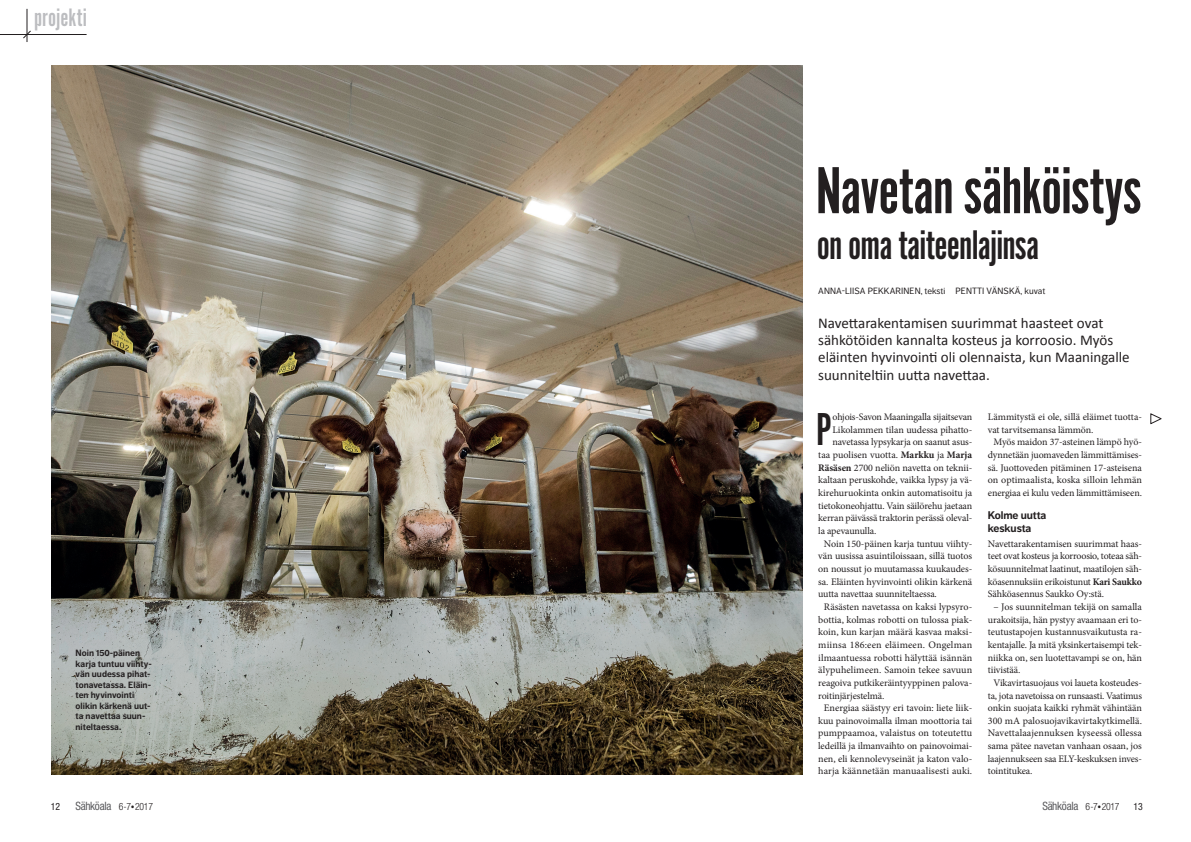
<style>
.page{position:relative;width:1191px;height:842px;background:#fff}
.page>*{position:absolute;margin:0;border:0;box-sizing:border-box;transform-origin:0 0}
.t1{font:69px "Alternate Got No 1 D";letter-spacing:-.02em;color:#231f20}
.t2{font:47.9px "Alternate Got No 1 D";color:#231f20}
.t3{font:43px "Alternate Got No 1 D";letter-spacing:-.02em;color:#231f20}
.t4{font:26.2px "Alternate Got No 1 D";color:#bcbdc0}
.t5{font:15px/17.2px "Calibri";color:#231f20}
.t6{font:condensed 11.5px "Helvetica Neue LT Std";letter-spacing:-.025em;color:#5a5a5d}
.t7{font:700 11px/12.6px "Dagny Pro";letter-spacing:-.01em;color:#231f20}
.t8{font:10px/12.6px "Minion Pro";letter-spacing:-.01em;color:#231f20;text-align:justify}
.t9{font:10px "Minion Pro";letter-spacing:.01em;color:#231f20}
.t10{font:10px "Minion Pro";letter-spacing:.02em;color:#231f20}
.t11{font:condensed 10px "Helvetica Neue LT Std";color:#231f20}
.t12{font:700 9px/10.5px "Dagny Pro";color:#231f20}
.t13{font:9px "Dagny Pro";letter-spacing:.01em;color:#231f20}
.s1{font-weight:300;font-size:10px;color:#231f20}
.s2{font-family:"Minion Pro";font-stretch:normal;font-size:10px;color:#231f20}
.s3{font-weight:700}
</style>
<div class="page">
<hr style="left:0;top:34px;width:87px;height:1px;background:#231f20">
<hr style="left:27px;top:9px;width:1px;height:33px;background:#231f20">
<svg style="left:23px;top:30px;width:8px;height:9px"></svg>
<img style="left:52px;top:66px;width:750px;height:708px">
<svg style="left:1150px;top:413px;width:11px;height:11px"></svg>
<p class="t4" style="left:34px;top:4px;width:54px">projekti</p>
<p class="t12" style="left:76px;top:648px;width:78px">Noin 150-päinen karja tuntuu viihty&shy;vän uudessa pihat&shy;tonavetassa. Eläin&shy;ten hyvinvointi olikin kärkenä uut&shy;ta navettaa suun&shy;niteltaessa.</p>
<p class="t11" style="left:51px;top:801px;width:11px">12</p>
<p class="t6" style="left:76px;top:799px;width:79px">Sähköala <span class="s1">6-7</span><span class="s2">•</span><span class="s1">2017</span></p>
<p class="t1" style="left:815px;top:154px;width:327px">Navetan sähköistys</p>
<p class="t3" style="left:816px;top:222px;width:224px">on oma taiteenlajinsa</p>
<p class="t13" style="left:818px;top:286px;width:229px">ANNA-LIISA PEKKARINEN, teksti PENTTI VÄNSKÄ, kuvat</p>
<p class="t5" style="left:818px;top:314px;width:313px">Navettarakentamisen suurimmat haasteet ovat sähkötöiden kannalta kosteus ja korroosio. Myös eläinten hyvinvointi oli olennaista, kun Maaningalle suunniteltiin uutta navettaa.</p>
<p class="t2" style="left:816px;top:404px;width:17px">P</p>
<p class="t8" style="left:832px;top:411px;width:141px">ohjois-Savon Maaningalla sijaitsevan</p>
<p class="t8" style="left:988px;top:411px;width:156px">Lämmitystä ei ole, sillä eläimet tuotta-</p>
<p class="t8" style="left:988px;top:423px;width:107px">vat tarvitsemansa lämmön.</p>
<p class="t8" style="left:993px;top:436px;width:150px">Myös maidon 37-asteinen lämpö hyö-</p>
<p class="t8" style="left:988px;top:449px;width:156px">dynnetään juomaveden lämmittämises-</p>
<p class="t8" style="left:988px;top:461px;width:156px">sä. Juottoveden pitäminen 17-asteisena</p>
<p class="t8" style="left:988px;top:474px;width:156px">on optimaalista, koska silloin lehmän</p>
<p class="t8" style="left:988px;top:487px;width:156px">energiaa ei kulu veden lämmittämiseen.</p>
<p class="t7" style="left:988px;top:509px;width:60px">Kolme uutta keskusta</p>
<p class="t8" style="left:988px;top:537px;width:156px">Navettarakentamisen suurimmat haas&shy;teet ovat kosteus ja korroosio, toteaa säh&shy;kösuunnitelmat laatinut, maatilojen säh&shy;köasennuksiin erikoistunut <span class="s3">Kari Saukko </span>Sähköasennus Saukko Oy:stä.</p>
<p class="t8" style="left:993px;top:600px;width:150px">– Jos suunnitelman tekijä on samalla</p>
<p class="t8" style="left:988px;top:613px;width:156px">urakoitsija, hän pystyy avaamaan eri to-</p>
<p class="t8" style="left:988px;top:626px;width:156px">teutustapojen kustannusvaikutusta ra-</p>
<p class="t8" style="left:988px;top:638px;width:156px">kentajalle. Ja mitä yksinkertaisempi tek-</p>
<p class="t8" style="left:988px;top:651px;width:156px">niikka on, sen luotettavampi se on, hän</p>
<p class="t8" style="left:988px;top:664px;width:34px">tiivistää.</p>
<p class="t8" style="left:993px;top:676px;width:150px">Vikavirtasuojaus voi laueta kosteudes-</p>
<p class="t8" style="left:988px;top:689px;width:156px">ta, jota navetoissa on runsaasti. Vaatimus</p>
<p class="t8" style="left:988px;top:702px;width:156px">onkin suojata kaikki ryhmät vähintään</p>
<p class="t8" style="left:988px;top:714px;width:156px">300 mA palosuojavikavirtakytkimellä.</p>
<p class="t9" style="left:988px;top:726px;width:156px">Navettalaajennuksen kyseessä ollessa</p>
<p class="t8" style="left:988px;top:740px;width:155px">sama pätee navetan vanhaan osaan, jos</p>
<p class="t8" style="left:988px;top:752px;width:156px">laajennukseen saa ELY-keskuksen inves-</p>
<p class="t8" style="left:988px;top:765px;width:46px">tointitukea.</p>
<p class="t8" style="left:832px;top:423px;width:141px">Likolammen tilan uudessa pihatto-</p>
<p class="t8" style="left:832px;top:436px;width:141px">navetassa lypsykarja on saanut asus-</p>
<p class="t8" style="left:818px;top:449px;width:156px">taa puolisen vuotta. <span class="s3">Markku</span> ja <span class="s3">Marja</span></p>
<p class="t8" style="left:818px;top:461px;width:156px"><span class="s3">Räsäsen</span> 2700 neliön navetta on teknii-</p>
<p class="t8" style="left:818px;top:474px;width:156px">kaltaan peruskohde, vaikka lypsy ja vä-</p>
<p class="t8" style="left:818px;top:487px;width:156px">kirehuruokinta onkin automatisoitu ja</p>
<p class="t8" style="left:818px;top:499px;width:156px">tietokoneohjattu. Vain säilörehu jaetaan</p>
<p class="t8" style="left:818px;top:512px;width:156px">kerran päivässä traktorin perässä oleval-</p>
<p class="t8" style="left:818px;top:525px;width:60px">la apevaunulla.</p>
<p class="t8" style="left:824px;top:537px;width:150px">Noin 150-päinen karja tuntuu viihty-</p>
<p class="t8" style="left:818px;top:550px;width:156px">vän uusissa asuintiloissaan, sillä tuotos</p>
<p class="t8" style="left:818px;top:562px;width:156px">on noussut jo muutamassa kuukaudes-</p>
<p class="t8" style="left:818px;top:575px;width:156px">sa. Eläinten hyvinvointi olikin kärkenä</p>
<p class="t8" style="left:818px;top:588px;width:120px">uutta navettaa suunniteltaessa.</p>
<p class="t8" style="left:824px;top:600px;width:150px">Räsästen navetassa on kaksi lypsyro-</p>
<p class="t8" style="left:818px;top:613px;width:156px">bottia, kolmas robotti on tulossa piak-</p>
<p class="t8" style="left:818px;top:626px;width:156px">koin, kun karjan määrä kasvaa maksi-</p>
<p class="t10" style="left:818px;top:638px;width:155px">miinsa 186:een eläimeen. Ongelman</p>
<p class="t8" style="left:818px;top:651px;width:156px">ilmaantuessa robotti hälyttää isännän</p>
<p class="t9" style="left:818px;top:663px;width:155px">älypuhelimeen. Samoin tekee savuun</p>
<p class="t8" style="left:818px;top:676px;width:155px">reagoiva putkikeräintyyppinen palova-</p>
<p class="t8" style="left:818px;top:689px;width:68px">roitinjärjestelmä.</p>
<p class="t8" style="left:824px;top:702px;width:150px">Energiaa säästyy eri tavoin: liete liik-</p>
<p class="t8" style="left:818px;top:714px;width:156px">kuu painovoimalla ilman moottoria tai</p>
<p class="t8" style="left:818px;top:727px;width:155px">pumppaamoa, valaistus on toteutettu</p>
<p class="t8" style="left:818px;top:740px;width:156px">ledeillä ja ilmanvaihto on painovoimai-</p>
<p class="t8" style="left:818px;top:752px;width:156px">nen, eli kennolevyseinät ja katon valo-</p>
<p class="t9" style="left:818px;top:764px;width:155px">harja käännetään manuaalisesti auki.</p>
<p class="t6" style="left:1042px;top:799px;width:79px">Sähköala <span class="s1">6-7</span><span class="s2">•</span><span class="s1">2017</span></p>
<p class="t11" style="left:1133px;top:801px;width:11px">13</p>
</div>
